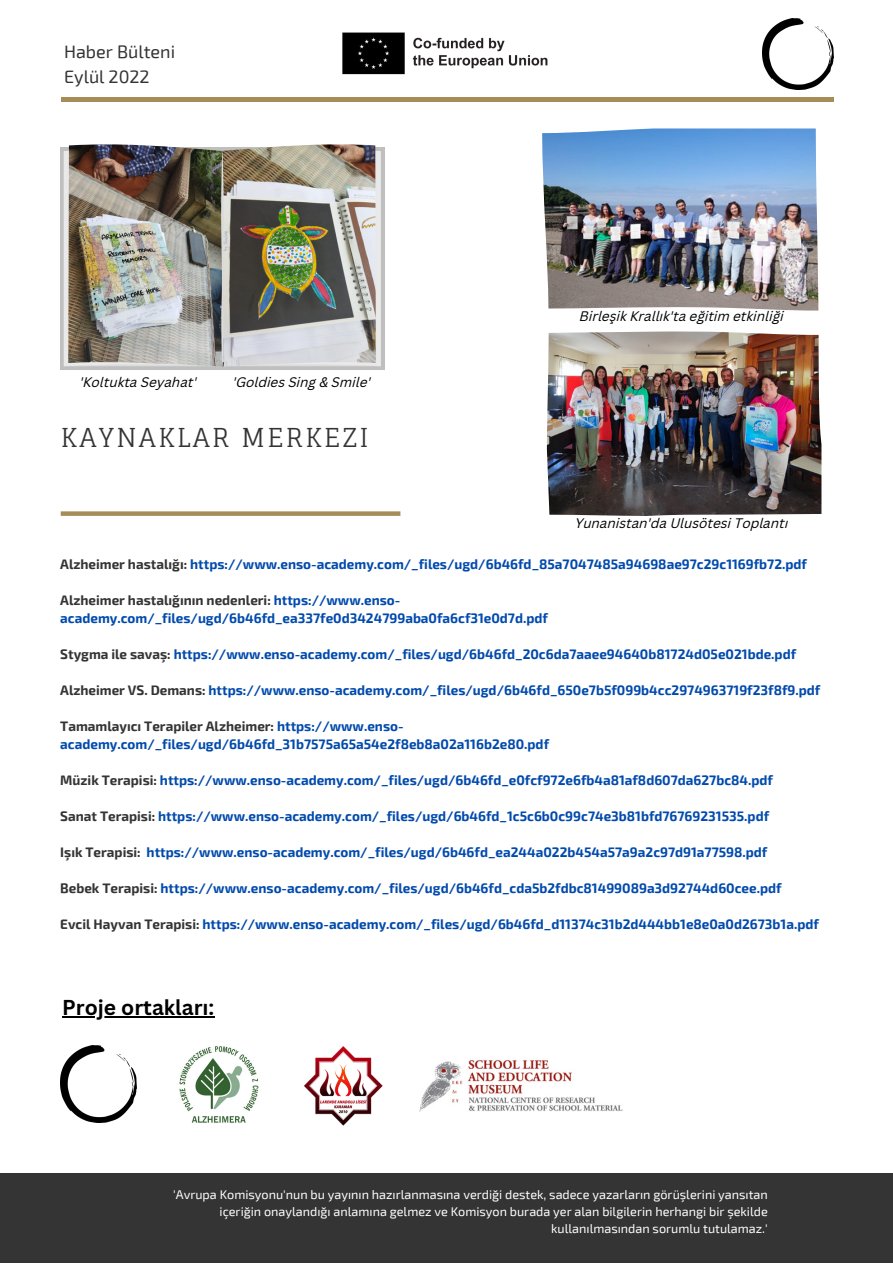
<style>
.page{position:relative;width:893px;height:1264px;background:#fff}
.page>*{position:absolute;margin:0;border:0;box-sizing:border-box;transform-origin:0 0}
.t1{font:26.1px "Glegoo";letter-spacing:.09em;color:#343434}
.t2{font:700 21px "Canva Sans";color:#000}
.t3{font:18px/24.8px "Exo 2";color:#343434}
.t4{font:700 13.5px/18px "Exo 2";color:#004aad}
.t5{font:italic 13.5px "Canva Sans";color:#000}
.t6{font:12.6px/16.8px "Exo 2";color:#fff;text-align:right}
.s1{color:#343434}
</style>
<div class="page">
<img style="left:342px;top:32px;width:206px;height:43px">
<img style="left:762px;top:19px;width:71px;height:70px">
<img style="left:542px;top:128px;width:276px;height:182px">
<img style="left:547px;top:331px;width:274px;height:185px">
<div style="left:61px;top:147px;width:324px;height:222px;background:#bfbfbf"></div>
<img style="left:64px;top:148px;width:317px;height:218px">
<div style="left:0;top:1173px;width:892px;height:89px;background:#343434"></div>
<div style="left:61px;top:511px;width:339px;height:5px;background:#a68d57"></div>
<img style="left:61px;top:1045px;width:75px;height:77px">
<img style="left:304px;top:1046px;width:79px;height:80px">
<img style="left:179px;top:1046px;width:80px;height:77px">
<img style="left:419px;top:1060px;width:204px;height:52px">
<hr style="left:62px;top:1016px;width:152px;height:1px;background:#000">
<hr style="left:61px;top:98px;width:772px;height:3px;background:#a68d57">
<h3 class="t3" style="left:64px;top:38px;width:112px">Haber Bülteni<br>Eylül 2022</h3>
<p class="t5" style="left:80px;top:376px;width:118px">'Koltukta Seyahat'</p>
<p class="t5" style="left:233px;top:376px;width:139px">'Goldies Sing &amp; Smile'</p>
<h1 class="t1" style="left:61px;top:423px;width:309px">KAYNAKLAR MERKEZI</h1>
<p class="t5" style="left:579px;top:310px;width:206px">Birleşik Krallık'ta eğitim etkinliği</p>
<p class="t5" style="left:575px;top:517px;width:215px">Yunanistan'da Ulusötesi Toplantı</p>
<p class="t4" style="left:60px;top:554px;width:748px"><span class="s1">Alzheimer hastalığı:</span> https://www.enso-academy.com/_files/ugd/6b46fd_85a7047485a94698ae97c29c1169fb72.pdf</p>
<p class="t4" style="left:60px;top:590px;width:489px"><span class="s1">Alzheimer hastalığının nedenleri:</span> https://www.enso&shy;academy.com/_files/ugd/6b46fd_ea337fe0d3424799aba0fa6cf31e0d7d.pdf</p>
<p class="t4" style="left:60px;top:644px;width:737px"><span class="s1">Stygma ile savaş:</span> https://www.enso-academy.com/_files/ugd/6b46fd_20c6da7aaee94640b81724d05e021bde.pdf</p>
<p class="t4" style="left:60px;top:680px;width:761px"><span class="s1">Alzheimer VS. Demans:</span> https://www.enso-academy.com/_files/ugd/6b46fd_650e7b5f099b4cc2974963719f23f8f9.pdf</p>
<p class="t4" style="left:60px;top:716px;width:490px"><span class="s1">Tamamlayıcı Terapiler Alzheimer:</span> https://www.enso&shy;academy.com/_files/ugd/6b46fd_31b7575a65a54e2f8eb8a02a116b2e80.pdf</p>
<p class="t4" style="left:60px;top:770px;width:714px"><span class="s1">Müzik Terapisi:</span> https://www.enso-academy.com/_files/ugd/6b46fd_e0fcf972e6fb4a81af8d607da627bc84.pdf</p>
<p class="t4" style="left:60px;top:806px;width:710px"><span class="s1">Sanat Terapisi:</span> https://www.enso-academy.com/_files/ugd/6b46fd_1c5c6b0c99c74e3b81bfd76769231535.pdf</p>
<p class="t4" style="left:60px;top:842px;width:708px"><span class="s1">Işık Terapisi:</span> https://www.enso-academy.com/_files/ugd/6b46fd_ea244a022b454a57a9a2c97d91a77598.pdf</p>
<p class="t4" style="left:60px;top:878px;width:722px"><span class="s1">Bebek Terapisi:</span> https://www.enso-academy.com/_files/ugd/6b46fd_cda5b2fdbc81499089a3d92744d60cee.pdf</p>
<p class="t4" style="left:60px;top:914px;width:760px"><span class="s1">Evcil Hayvan Terapisi:</span> https://www.enso-academy.com/_files/ugd/6b46fd_d11374c31b2d444bb1e8e0a0d2673b1a.pdf</p>
<h2 class="t2" style="left:62px;top:992px;width:154px">Proje ortakları:</h2>
<p class="t6" style="left:173px;top:1185px;width:596px">'Avrupa Komisyonu'nun bu yayının hazırlanmasına verdiği destek, sadece yazarların görüşlerini yansıtan içeriğin onaylandığı anlamına gelmez ve Komisyon burada yer alan bilgilerin herhangi bir şekilde kullanılmasından sorumlu tutulamaz.'</p>
</div>
